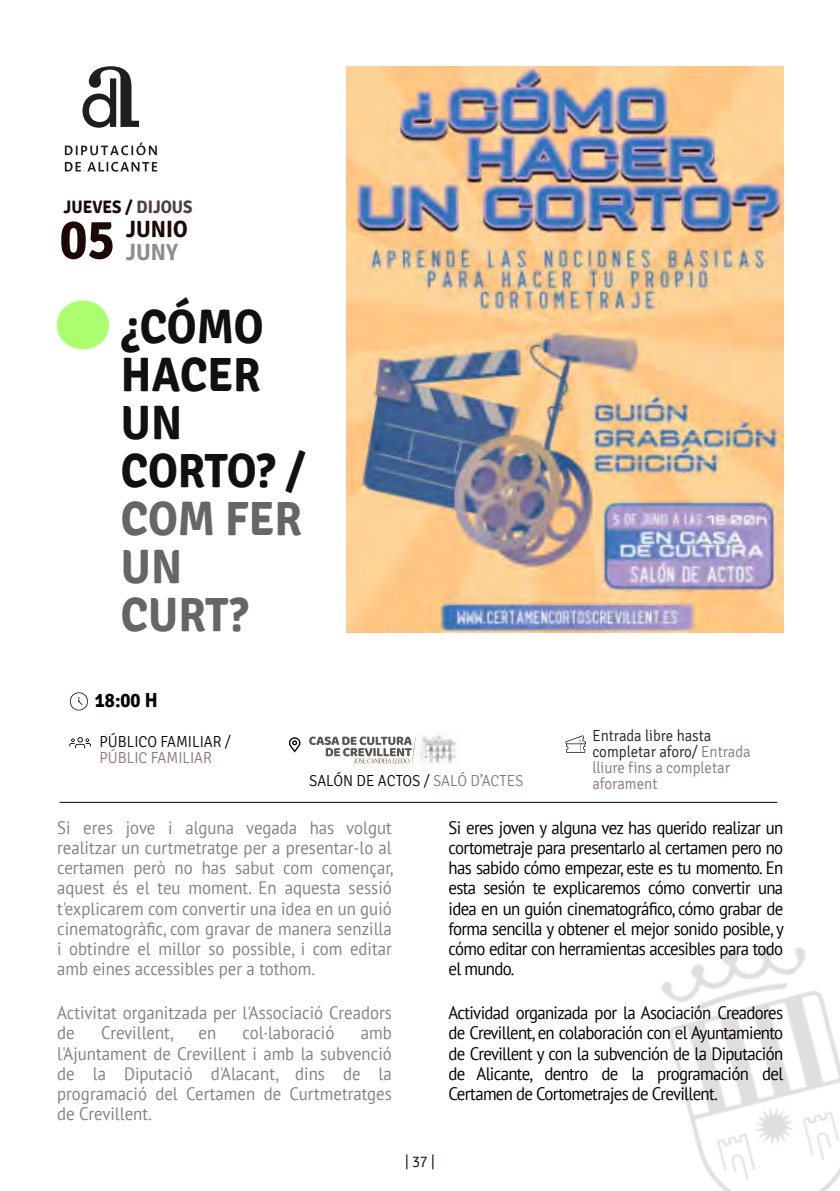
<style>
.page{position:relative;width:840px;height:1191px;background:#fff}
.page>*{position:absolute;margin:0;border:0;box-sizing:border-box;transform-origin:0 0}
.t1{font:700 55.8px "Signika";color:#1c0809;scale:.93 1}
.t2{font:700 48px "Signika";color:#101010;scale:.93 1}
.t3{font:700 48px "Signika";color:#666;scale:.93 1}
.t4{font:700 23.4px "Signika";color:#1c0809;scale:.93 1}
.t5{font:700 23.4px "Signika";color:rgb(29 29 27/.5);scale:.93 1}
.t6{font:700 20.2px "Signika";color:#080000;scale:.93 1}
.t7{font:18px "PT Sans";letter-spacing:-.04em;color:#080000;scale:.93 1}
.t8{font:18px "PT Sans";color:rgb(8 0 0/.5);scale:.93 1}
.t9{font:700 18px "Signika";color:#1c0809;scale:.93 1}
.t10{font:300 16px "Signika";color:#8c737c;scale:.93 1}
.t11{font:300 16px "Signika";color:#080000;scale:.93 1}
.t12{font:300 16px "Signika";color:#1d1d1b;scale:.93 1}
.t13{font:300 16px "Signika";color:#0f0000;scale:.93 1}
.s1{color:rgb(28 8 9/.78)}
.s2{color:#8c737c}
</style>
<div class="page">
<img style="left:346px;top:66px;width:436px;height:567px">
<img style="left:662px;top:947px;width:177px;height:244px">
<hr style="left:60px;top:802px;width:716px;height:1px;background:#080000">
<svg style="left:69px;top:737px;width:22px;height:11px"></svg>
<svg style="left:289px;top:737px;width:11px;height:15px"></svg>
<img style="left:415px;top:733px;width:41px;height:31px">
<svg style="left:309px;top:736px;width:106px;height:29px"></svg>
<svg style="left:70px;top:692px;width:18px;height:18px"></svg>
<svg style="left:565px;top:735px;width:20px;height:17px"></svg>
<div style="left:57px;top:300px;width:52px;height:49px;background:#abff6e;border-radius:50%"></div>
<svg style="left:65px;top:162px;width:92px;height:10px"></svg>
<svg style="left:65px;top:66px;width:92px;height:89px"></svg>
<p class="t9" style="left:64px;top:196px;width:140px">JUEVES / <span class="s1">DĲOUS</span></p>
<p class="t1" style="left:60px;top:206px;width:61px">05</p>
<p class="t4" style="left:126px;top:215px;width:68px">JUNIO</p>
<p class="t5" style="left:126px;top:238px;width:57px">JUNY</p>
<p class="t2" style="left:121px;top:298px;width:155px">¿CÓMO</p>
<p class="t2" style="left:121px;top:346px;width:152px">HACER</p>
<p class="t2" style="left:121px;top:394px;width:67px">UN</p>
<p class="t2" style="left:121px;top:442px;width:200px">CORTO? /</p>
<p class="t3" style="left:121px;top:490px;width:196px">COM FER</p>
<p class="t3" style="left:121px;top:538px;width:67px">UN</p>
<p class="t3" style="left:121px;top:586px;width:139px">CURT?</p>
<p class="t6" style="left:95px;top:688px;width:69px">18:00 H</p>
<p class="t11" style="left:100px;top:732px;width:143px">PÚBLICO FAMILIAR /</p>
<p class="t10" style="left:100px;top:748px;width:122px">PÚBLIC FAMILIAR</p>
<p class="t12" style="left:592px;top:726px;width:129px">Entrada libre hasta</p>
<p class="t12" style="left:592px;top:742px;width:172px">completar aforo/ <span class="s2">Entrada</span></p>
<p class="t10" style="left:592px;top:758px;width:149px">lliure fins a completar</p>
<p class="t11" style="left:309px;top:771px;width:232px">SALÓN DE ACTOS / <span class="s2">SALÓ D’ACTES</span></p>
<p class="t10" style="left:592px;top:774px;width:71px">aforament</p>
<p class="t8" style="left:57px;top:820px;width:361px">Si eres jove i alguna vegada has volgut</p>
<p class="t8" style="left:57px;top:840px;width:361px">realitzar un curtmetratge per a presentar-lo al</p>
<p class="t8" style="left:57px;top:860px;width:362px">certamen però no has sabut com començar,</p>
<p class="t8" style="left:57px;top:881px;width:361px">aquest és el teu moment. En aquesta sessió</p>
<p class="t8" style="left:57px;top:901px;width:361px">t'explicarem com convertir una idea en un guió</p>
<p class="t8" style="left:57px;top:921px;width:361px">cinematogràfic, com gravar de manera senzilla</p>
<p class="t8" style="left:57px;top:941px;width:361px">i obtindre el millor so possible, i com editar</p>
<p class="t8" style="left:57px;top:961px;width:278px">amb eines accessibles per a tothom.</p>
<p class="t8" style="left:57px;top:1005px;width:361px">Activitat organitzada per l'Associació Creadors</p>
<p class="t8" style="left:57px;top:1025px;width:20px">de</p>
<p class="t8" style="left:101px;top:1025px;width:79px">Crevillent,</p>
<p class="t8" style="left:198px;top:1025px;width:21px">en</p>
<p class="t8" style="left:242px;top:1025px;width:100px">col·laboració</p>
<p class="t8" style="left:360px;top:1025px;width:35px">amb</p>
<p class="t8" style="left:57px;top:1046px;width:361px">l'Ajuntament de Crevillent i amb la subvenció</p>
<p class="t8" style="left:57px;top:1066px;width:361px">de la Diputació d'Alacant, dins de la</p>
<p class="t8" style="left:57px;top:1086px;width:361px">programació del Certamen de Curtmetratges</p>
<p class="t8" style="left:57px;top:1106px;width:103px">de Crevillent.</p>
<p class="t13" style="left:405px;top:1151px;width:33px">| 37 |</p>
<p class="t7" style="left:448px;top:820px;width:361px">Si eres joven y alguna vez has querido realizar un</p>
<p class="t7" style="left:448px;top:840px;width:361px">cortometraje para presentarlo al certamen pero no</p>
<p class="t7" style="left:448px;top:860px;width:361px">has sabido cómo empezar, este es tu momento. En</p>
<p class="t7" style="left:448px;top:881px;width:361px">esta sesión te explicaremos cómo convertir una</p>
<p class="t7" style="left:448px;top:901px;width:361px">idea en un guión cinematográfico, cómo grabar de</p>
<p class="t7" style="left:448px;top:921px;width:362px">forma sencilla y obtener el mejor sonido posible, y</p>
<p class="t7" style="left:448px;top:941px;width:361px">cómo editar con herramientas accesibles para todo</p>
<p class="t7" style="left:448px;top:961px;width:72px">el mundo.</p>
<p class="t7" style="left:448px;top:1005px;width:361px">Actividad organizada por la Asociación Creadores</p>
<p class="t7" style="left:448px;top:1025px;width:361px">de Crevillent, en colaboración con el Ayuntamiento</p>
<p class="t7" style="left:448px;top:1046px;width:361px">de Crevillent y con la subvención de la Diputación</p>
<p class="t7" style="left:448px;top:1066px;width:361px">de Alicante, dentro de la programación del</p>
<p class="t7" style="left:448px;top:1086px;width:291px">Certamen de Cortometrajes de Crevillent.</p>
</div>
